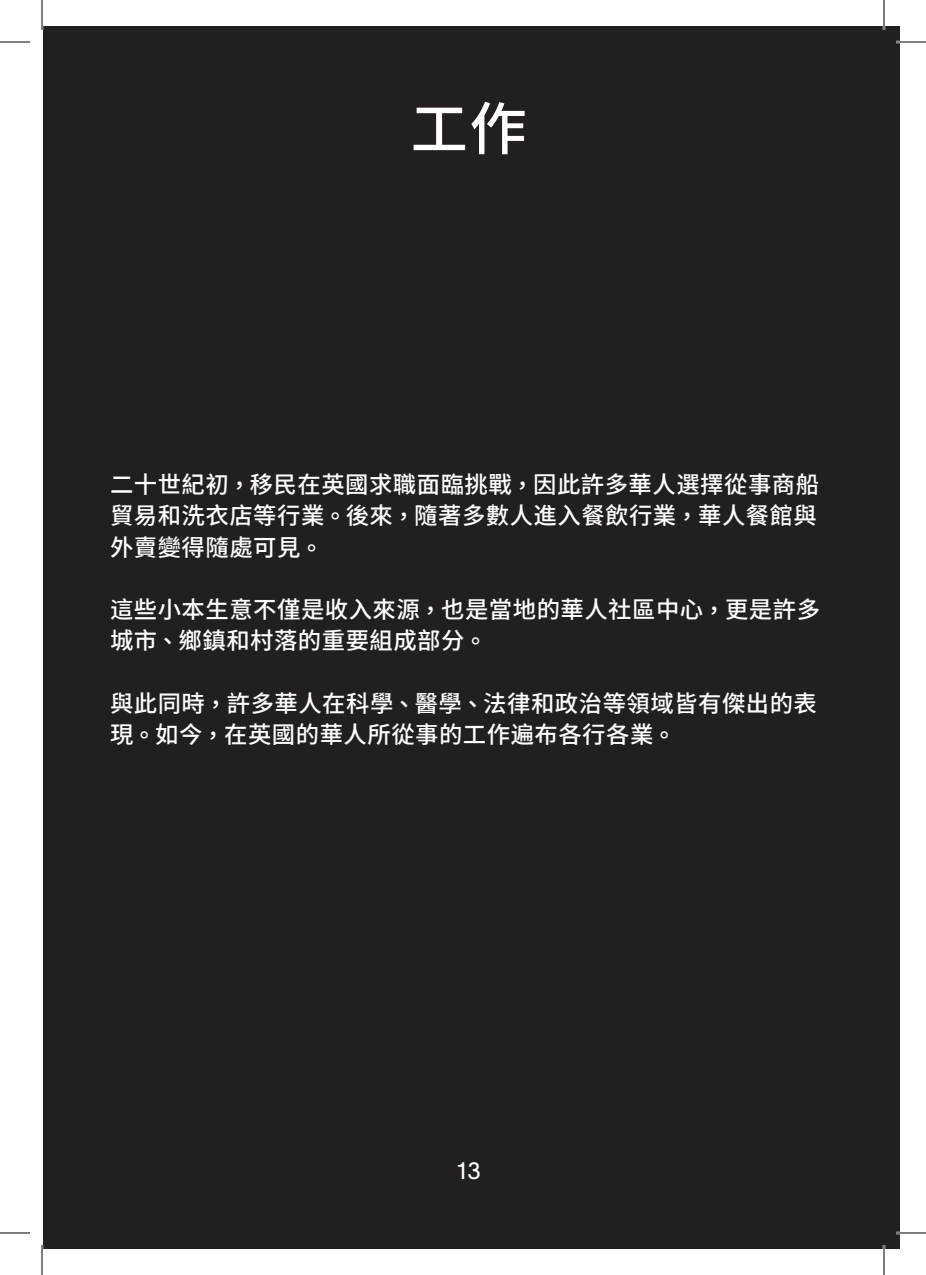
<style>
.page{position:relative;width:926px;height:1275px;background:#fff}
.page>*{position:absolute;margin:0;border:0;box-sizing:border-box;transform-origin:0 0}
.HEADLINE{font:500 57.6px "Source Han Sans CN";color:#fff}
.BODY_TC_13pt{font:500 23.4px/31.2px "Source Han Sans CN";letter-spacing:.02em;color:#fff}
.t1{font:23.4px "TWK Lausanne 350";color:#fff}
</style>
<div class="page">
<div style="left:43px;top:26px;width:857px;height:1223px;background:#231f20"></div>
<hr style="left:896px;top:41px;width:30px;height:2px;background:#fff">
<hr style="left:896px;top:1231px;width:30px;height:3px;background:#fff">
<hr style="left:883px;top:0;width:2px;height:30px;background:#fff">
<hr style="left:883px;top:1245px;width:2px;height:30px;background:#fff">
<hr style="left:0;top:42px;width:30px;height:1px;background:#000">
<hr style="left:896px;top:42px;width:30px;height:1px;background:#000">
<hr style="left:0;top:1232px;width:30px;height:1px;background:#000">
<hr style="left:896px;top:1232px;width:30px;height:1px;background:#000">
<hr style="left:42px;top:0;width:1px;height:30px;background:#000">
<hr style="left:42px;top:1245px;width:1px;height:30px;background:#000">
<hr style="left:884px;top:0;width:1px;height:30px;background:#000">
<hr style="left:884px;top:1245px;width:1px;height:30px;background:#000">
<p class="HEADLINE" style="left:410px;top:96px;width:118px">工作</p>
<p class="BODY_TC_13pt" style="left:110px;top:469px;width:711px;text-align:justify">二十世紀初 ，移民在英國求職面臨挑戰 ，因此許多華人選擇從事商船貿易和洗衣店等行業 。後來 ，隨著多數人進入餐飲行業 ，華人餐館與外賣變得隨處可見 。</p>
<p class="BODY_TC_13pt" style="left:110px;top:594px;width:711px">這些小本生意不僅是收入來源 ，也是當地的華人社區中心 ，更是許多城市 、鄉鎮和村落的重要組成部分 。</p>
<p class="BODY_TC_13pt" style="left:110px;top:688px;width:708px">與此同時 ，許多華人在科學 、醫學 、法律和政治等領域皆有傑出的表現 。如今 ，在英國的華人所從事的工作遍布各行各業 。</p>
<p class="t1" style="left:457px;top:1154px;width:26px">13</p>
</div>
